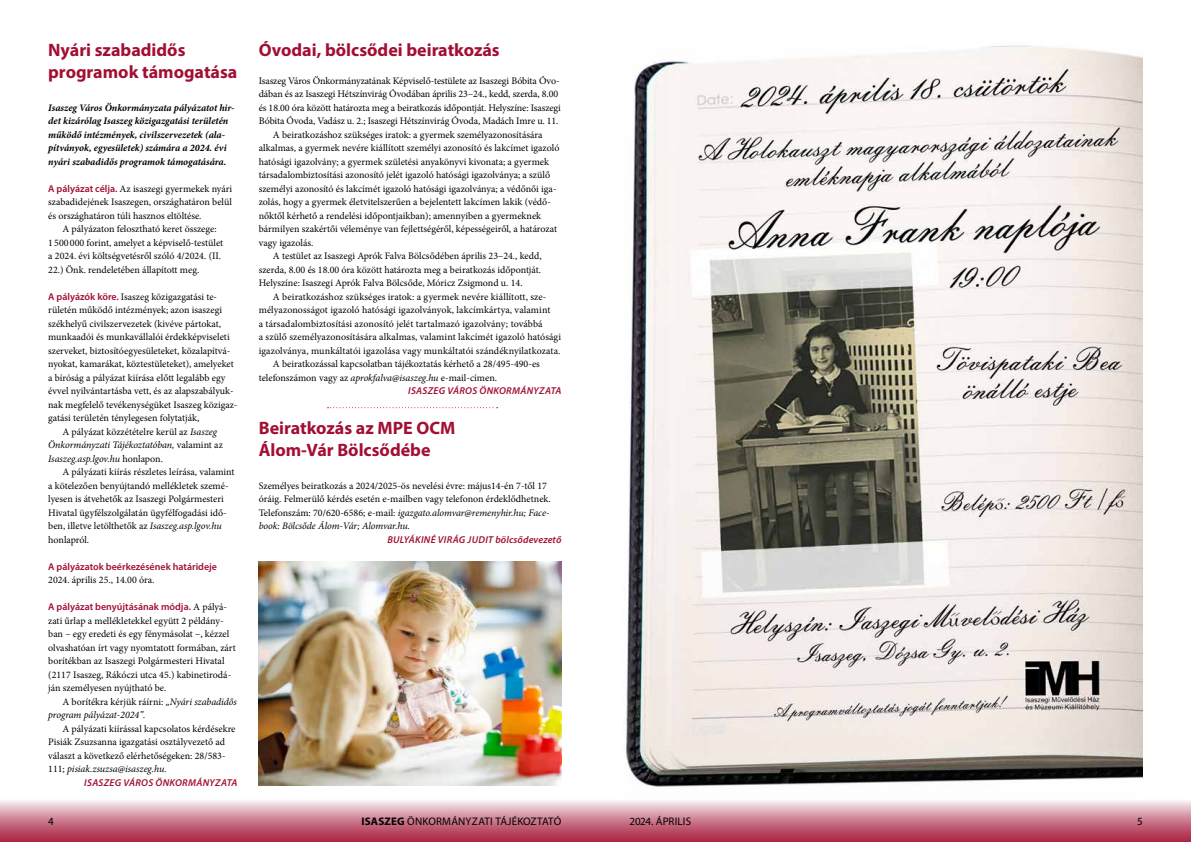
<style>
.page{position:relative;width:1191px;height:842px;background:#fff}
.page>*{position:absolute;margin:0;border:0;box-sizing:border-box;transform-origin:0 0}
.t1{font:700 18px/22px "Myriad Pro";color:#a20f33}
.t2{font:11px "Myriad Pro";letter-spacing:.01em;color:#000}
.t3{font:10px/13.5px "Minion Pro";color:#000}
.t4{font:italic 700 10px/13.5px "Minion Pro";letter-spacing:-.005em;color:#000}
.t5{font:italic 10px/13.5px "Minion Pro";letter-spacing:-.01em;color:#000}
.t6{font:italic 600 10px "Myriad Pro";letter-spacing:.03em;color:#a20f33}
.t7{font:600 10px "Myriad Pro";color:#a20f33}
.s1{font-family:"Myriad Pro";font-weight:600;color:#a20f33}
.s2{font-style:italic}
.s3{font-style:normal}
.s4{font-family:"Minion Pro";font-weight:400;color:#000}
.s5{font-weight:700}
</style>
<div class="page">
<div style="left:0;top:799px;width:1191px;height:43px;background:linear-gradient(to bottom,#f8edf0,#a5173a)"></div>
<svg style="left:327px;top:407px;width:171px;height:1px"></svg>
<img style="left:624px;top:45px;width:518px;height:742px">
<img style="left:259px;top:562px;width:302px;height:224px">
<h1 class="t1" style="left:48px;top:38px;width:191px">Nyári szabadidős programok támogatása</h1>
<p class="t4" style="left:48px;top:101px;width:188px">Isaszeg Város Önkormányzata pályázatot hir&shy;det kizárólag Isaszeg közigazgatási területén működő intézmények, civilszervezetek (ala&shy;pítványok, egyesületek) számára a 2024. évi nyári szabadidős programok támogatására.</p>
<p class="t3" style="left:48px;top:182px;width:186px"><span class="s1">A pályázat célja.</span> Az isaszegi gyermekek nyári</p>
<p class="t3" style="left:48px;top:195px;width:185px">szabadidejének Isaszegen, országhatáron belül</p>
<p class="t3" style="left:48px;top:209px;width:155px">és országhatáron túli hasznos eltöltése.</p>
<p class="t3" style="left:62px;top:222px;width:156px">A pályázaton felosztható keret összege:</p>
<p class="t3" style="left:48px;top:236px;width:177px">1 500 000 forint, amelyet a képviselő-testület</p>
<p class="t3" style="left:48px;top:249px;width:174px">a 2024. évi költségvetésről szóló 4/2024. (II.</p>
<p class="t3" style="left:48px;top:263px;width:153px">22.) Önk. rendeletében állapított meg.</p>
<p class="t3" style="left:48px;top:290px;width:170px"><span class="s1">A pályázók köre.</span> Isaszeg közigazgatási te-</p>
<p class="t3" style="left:48px;top:303px;width:175px">rületén működő intézmények; azon isaszegi</p>
<p class="t3" style="left:48px;top:317px;width:174px">székhelyű civilszervezetek (kivéve pártokat,</p>
<p class="t3" style="left:48px;top:330px;width:183px">munkaadói és munkavállalói érdekképviseleti</p>
<p class="t3" style="left:48px;top:344px;width:184px">szerveket, biztosítóegyesületeket, közalapítvá-</p>
<p class="t3" style="left:48px;top:357px;width:187px">nyokat, kamarákat, köztestületeket), amelyeket</p>
<p class="t3" style="left:48px;top:371px;width:179px">a bíróság a pályázat kiírása előtt legalább egy</p>
<p class="t3" style="left:48px;top:384px;width:187px">évvel nyilvántartásba vett, és az alapszabályuk-</p>
<p class="t3" style="left:48px;top:398px;width:191px">nak megfelelő tevékenységüket Isaszeg közigaz-</p>
<p class="t3" style="left:48px;top:411px;width:153px">gatási területén ténylegesen folytatják,</p>
<p class="t3" style="left:62px;top:425px;width:156px">A pályázat közzétételre kerül az <span class="s2">Isaszeg</span></p>
<p class="t5" style="left:48px;top:438px;width:176px">Önkormányzati Tájékoztatóban, <span class="s3">valamint az</span></p>
<p class="t5" style="left:48px;top:452px;width:116px">Isaszeg.asp.lgov.hu <span class="s3">honlapon.</span></p>
<p class="t3" style="left:62px;top:465px;width:174px">A pályázati kiírás részletes leírása, valamint</p>
<p class="t3" style="left:48px;top:479px;width:182px">a kötelezően benyújtandó mellékletek szemé-</p>
<p class="t3" style="left:48px;top:492px;width:177px">lyesen is átvehetők az Isaszegi Polgármesteri</p>
<p class="t3" style="left:48px;top:506px;width:180px">Hivatal ügyfélszolgálatán ügyfélfogadási idő-</p>
<p class="t3" style="left:48px;top:519px;width:175px">ben, illetve letölthetők az <span class="s2">Isaszeg.asp.lgov.hu</span></p>
<p class="t3" style="left:48px;top:533px;width:43px">honlapról.</p>
<p class="t7" style="left:48px;top:560px;width:170px">A pályázatok beérkezésének határideje</p>
<p class="t3" style="left:48px;top:573px;width:108px">2024. április 25., 14.00 óra.</p>
<p class="t7" style="left:48px;top:600px;width:180px">A pályázat benyújtásának módja. <span class="s4">A pályá-</span></p>
<p class="t3" style="left:48px;top:614px;width:189px">zati űrlap a mellékletekkel együtt 2 példány&shy;ban – egy eredeti és egy fénymásolat –, kézzel olvashatóan írt vagy nyomtatott formában, zárt borítékban az Isaszegi Polgármesteri Hivatal (2117 Isaszeg, Rákóczi utca 45.) kabinetirodá&shy;ján személyesen nyújtható be.</p>
<p class="t5" style="left:48px;top:695px;width:190px;text-indent:14px"><span class="s3">A borítékra kérjük ráírni:</span> „Nyári szabadidős program pályázat-2024”.</p>
<p class="t3" style="left:48px;top:722px;width:189px;text-indent:14px">A pályázati kiírással kapcsolatos kérdésekre Pisiák Zsuzsanna igazgatási osztályvezető ad választ a következő elérhetőségeken: 28/583- 111; <span class="s2">pisiak.zsuzsa@isaszeg.hu.</span></p>
<p class="t6" style="left:84px;top:776px;width:155px">ISASZEG VÁROS ÖNKORMÁNYZATA</p>
<h1 class="t1" style="left:259px;top:38px;width:242px">Óvodai, bölcsődei beiratkozás</h1>
<p class="t3" style="left:259px;top:74px;width:302px">Isaszeg Város Önkormányzatának Képviselő-testülete az Isaszegi Bóbita Óvo-</p>
<p class="t3" style="left:259px;top:87px;width:301px">dában és az Isaszegi Hétszínvirág Óvodában április 23–24., kedd, szerda, 8.00</p>
<p class="t3" style="left:259px;top:101px;width:304px">és 18.00 óra között határozta meg a beiratkozás időpontját. Helyszíne: Isaszegi</p>
<p class="t3" style="left:259px;top:114px;width:301px">Bóbita Óvoda, Vadász u. 2.; Isaszegi Hétszínvirág Óvoda, Madách Imre u. 11.</p>
<p class="t3" style="left:273px;top:128px;width:271px">A beiratkozáshoz szükséges iratok: a gyermek személyazonosítására</p>
<p class="t3" style="left:259px;top:141px;width:302px">alkalmas, a gyermek nevére kiállított személyi azonosító és lakcímet igazoló</p>
<p class="t3" style="left:259px;top:155px;width:292px">hatósági igazolvány; a gyermek születési anyakönyvi kivonata; a gyermek</p>
<p class="t3" style="left:259px;top:168px;width:293px">társadalombiztosítási azonosító jelét igazoló hatósági igazolványa; a szülő</p>
<p class="t3" style="left:259px;top:182px;width:299px">személyi azonosító és lakcímét igazoló hatósági igazolványa; a védőnői iga-</p>
<p class="t3" style="left:259px;top:195px;width:294px">zolás, hogy a gyermek életvitelszerűen a bejelentett lakcímen lakik (védő-</p>
<p class="t3" style="left:259px;top:209px;width:284px">nőktől kérhető a rendelési időpontjaikban); amennyiben a gyermeknek</p>
<p class="t3" style="left:259px;top:222px;width:300px">bármilyen szakértői véleménye van fejlettségéről, képességeiről, a határozat</p>
<p class="t3" style="left:259px;top:236px;width:56px">vagy igazolás.</p>
<p class="t3" style="left:273px;top:249px;width:270px">A testület az Isaszegi Aprók Falva Bölcsődében április 23–24., kedd,</p>
<p class="t3" style="left:259px;top:263px;width:284px">szerda, 8.00 és 18.00 óra között határozta meg a beiratkozás időpontját.</p>
<p class="t3" style="left:259px;top:276px;width:265px">Helyszíne: Isaszegi Aprók Falva Bölcsőde, Móricz Zsigmond u. 14.</p>
<p class="t3" style="left:273px;top:290px;width:275px">A beiratkozáshoz szükséges iratok: a gyermek nevére kiállított, sze-</p>
<p class="t3" style="left:259px;top:303px;width:293px">mélyazonosságot igazoló hatósági igazolványok, lakcímkártya, valamint</p>
<p class="t3" style="left:259px;top:317px;width:285px">a társadalombiztosítási azonosító jelét tartalmazó igazolvány; továbbá</p>
<p class="t3" style="left:259px;top:330px;width:304px">a szülő személyazonosítására alkalmas, valamint lakcímét igazoló hatósági</p>
<p class="t3" style="left:259px;top:344px;width:303px">igazolványa, munkáltatói igazolása vagy munkáltatói szándéknyilatkozata.</p>
<p class="t3" style="left:273px;top:357px;width:268px">A beiratkozással kapcsolatban tájékoztatás kérhető a 28/495-490-es</p>
<p class="t3" style="left:259px;top:371px;width:240px">telefonszámon vagy az <span class="s2">aprokfalva@isaszeg.hu</span> e-mail-címen.</p>
<p class="t6" style="left:408px;top:384px;width:155px">ISASZEG VÁROS ÖNKORMÁNYZATA</p>
<h1 class="t1" style="left:259px;top:416px;width:198px">Beiratkozás az MPE OCM<br>Álom-Vár Bölcsődébe</h1>
<p class="t3" style="left:259px;top:479px;width:293px">Személyes beiratkozás a 2024/2025-ös nevelési évre: május14-én 7-től 17 óráig. Felmerülő kérdés esetén e-mailben vagy telefonon érdeklődhetnek.<br>Telefonszám: 70/620-6586; e-mail: <span class="s2">igazgato.alomvar@remenyhir.hu; Face&shy;book: Bölcsőde Álom-Vár; Alomvar.hu.</span></p>
<p class="t6" style="left:387px;top:533px;width:175px">BULYÁKINÉ VIRÁG JUDIT bölcsődevezető</p>
<p class="t2" style="left:48px;top:814px;width:7px">4</p>
<p class="t2" style="left:361px;top:814px;width:201px"><span class="s5">ISASZEG</span> ÖNKORMÁNYZATI TÁJÉKOZTATÓ</p>
<p class="t2" style="left:629px;top:814px;width:63px">2024. ÁPRILIS</p>
<p class="t2" style="left:1137px;top:814px;width:7px">5</p>
</div>
